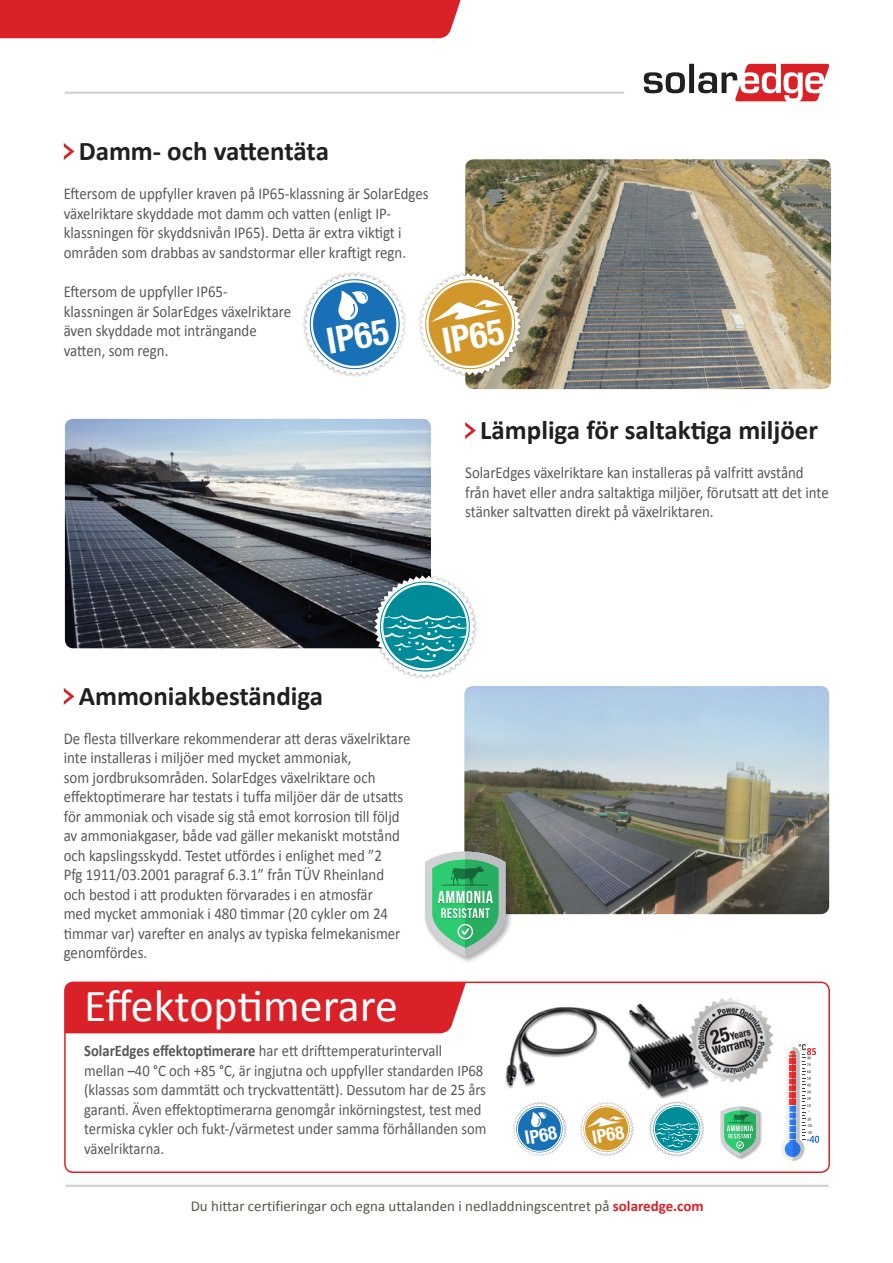
<style>
.page{position:relative;width:893px;height:1263px;background:#fff}
.page>*{position:absolute;margin:0;border:0;box-sizing:border-box;transform-origin:0 0}
.t1{font:45.9px "Calibri";letter-spacing:-.005em;color:#fff}
.t2{font:700 condensed 35.85px "Helvetica Neue";color:#fff}
.t3{font:700 27px "Calibri";color:#231f20}
.t4{font:700 condensed 18.45px "Helvetica Neue";color:#fff}
.t5{font:16.5px/19.5px "Calibri";color:#57585a;scale:.9 1}
.t6{font:16.2px/19.5px "Calibri";color:#57585a;scale:.9 1}
.t7{font:15px "Calibri";color:#58574a}
.s1{font-weight:700}
.s2{font-weight:700;color:#da2128}
</style>
<div class="page">
<div style="left:0;top:0;width:461px;height:38px;background:#da2128"></div>
<svg style="left:644px;top:64px;width:186px;height:37px"></svg>
<hr style="left:65px;top:92px;width:559px;height:2px;background:#d1d2d4">
<svg style="left:465px;top:422px;width:11px;height:17px"></svg>
<svg style="left:64px;top:688px;width:10px;height:17px"></svg>
<svg style="left:64px;top:143px;width:10px;height:17px"></svg>
<img style="left:65px;top:419px;width:366px;height:229px">
<img style="left:464px;top:686px;width:365px;height:228px">
<img style="left:465px;top:159px;width:366px;height:230px">
<div style="left:417px;top:271px;width:106px;height:107px;background:#231f20;opacity:.41"></div>
<svg style="left:419px;top:273px;width:102px;height:102px"></svg>
<div style="left:424px;top:850px;width:89px;height:114px;background:#231f20;opacity:.35"></div>
<svg style="left:425px;top:852px;width:80px;height:105px"></svg>
<hr style="left:66px;top:1185px;width:762px;height:2px;background:#d1d2d4">
<svg style="left:304px;top:273px;width:101px;height:102px"></svg>
<div style="left:67px;top:984px;width:399px;height:49px;background:#da2128"></div>
<div style="left:64px;top:981px;width:766px;height:192px;border:2px solid #da2128;border-radius:9px"></div>
<img style="left:498px;top:983px;width:219px;height:116px">
<img style="left:686px;top:997px;width:87px;height:88px">
<div style="left:372px;top:573px;width:106px;height:107px;background:#231f20;opacity:.41"></div>
<svg style="left:374px;top:575px;width:102px;height:103px"></svg>
<div style="left:580px;top:1102px;width:54px;height:54px;background:#231f20;opacity:.41"></div>
<svg style="left:580px;top:1102px;width:53px;height:53px"></svg>
<div style="left:720px;top:1106px;width:42px;height:54px;background:#231f20;opacity:.35"></div>
<svg style="left:721px;top:1107px;width:38px;height:50px"></svg>
<div style="left:513px;top:1102px;width:54px;height:54px;background:#231f20;opacity:.41"></div>
<svg style="left:513px;top:1103px;width:53px;height:52px"></svg>
<svg style="left:781px;top:1044px;width:38px;height:117px"></svg>
<div style="left:649px;top:1101px;width:55px;height:55px;background:#231f20;opacity:.41"></div>
<svg style="left:650px;top:1102px;width:53px;height:54px"></svg>
<p class="t3" style="left:79px;top:134px;width:252px">Damm- och vattentäta</p>
<p class="t5" style="left:64px;top:184px;width:407px">Eftersom de uppfyller kraven på IP65-klassning är SolarEdges</p>
<p class="t5" style="left:64px;top:223px;width:377px">klassningen för skyddsnivån IP65 .) Detta är extra viktigt i</p>
<p class="t5" style="left:64px;top:203px;width:365px">växelriktare skyddade mot damm och vatten (enligt IP-</p>
<p class="t5" style="left:64px;top:242px;width:382px">områden som drabbas av sandstormar eller kraftigt regn.</p>
<p class="t5" style="left:64px;top:282px;width:254px">Eftersom de uppfyller IP65- klassningen är SolarEdges växelriktare även skyddade mot inträngande</p>
<p class="t2" style="left:322px;top:312px;width:64px;rotate:-10deg">IP65</p>
<p class="t5" style="left:64px;top:341px;width:118px">vatten, som regn.</p>
<p class="t2" style="left:437px;top:312px;width:64px;rotate:-10deg">IP65</p>
<p class="t3" style="left:480px;top:413px;width:339px">Lämpliga för saltaktiga miljöer</p>
<p class="t5" style="left:465px;top:463px;width:405px">SolarEdges växelriktare kan installeras på valfritt avstånd från havet eller andra saltaktiga miljöer, förutsatt att det inte stänker saltvatten direkt på växelriktaren.</p>
<p class="t3" style="left:79px;top:679px;width:246px">Ammoniakbeständiga</p>
<p class="t5" style="left:64px;top:729px;width:387px">De flesta tillverkare rekommenderar att deras växelriktare inte installeras i miljöer med mycket ammoniak,<br>som jordbruksområden. SolarEdges växelriktare och effektoptimerare har testats i tuffa miljöer där de utsatts för ammoniak och visade sig stå emot korrosion till följd av ammoniakgaser, både vad gäller mekaniskt motstånd och kapslingsskydd. Testet utfördes i enlighet med 2“<br>Pfg 1911/03.2001 paragraf 6.3.1” från TÜV Rheinland<br>och bestod i att produkten förvarades i en atmosfär<br>med mycket ammoniak i 480 timmar (20 cykler om 24 timmar var) varefter en analys av typiska felmekanismer genomfördes.</p>
<p class="t1" style="left:84px;top:977px;width:315px">Effektoptimerare</p>
<p class="t6" style="left:84px;top:1041px;width:449px"><span class="s1">SolarEdges effektoptimerare</span> har ett drifttemperaturintervall<br>mellan –40 C° och +85 ,C° är ingjutna och uppfyller standarden IP68 (klassas som dammtätt och tryckvattentätt .) Dessutom har de 25 års garanti. Även effektoptimerarna genomgår inkörningstest, test med termiska cykler och fukt-/värmetest under samma förhållanden som växelriktarna.</p>
<p class="t4" style="left:522px;top:1123px;width:34px;rotate:-10deg">IP68</p>
<p class="t4" style="left:590px;top:1122px;width:34px;rotate:-10deg">IP68</p>
<p class="t7" style="left:191px;top:1197px;width:515px">Du hittar certifieringar och egna uttalanden i nedladdningscentret på <span class="s2">solaredge.com</span></p>
</div>
